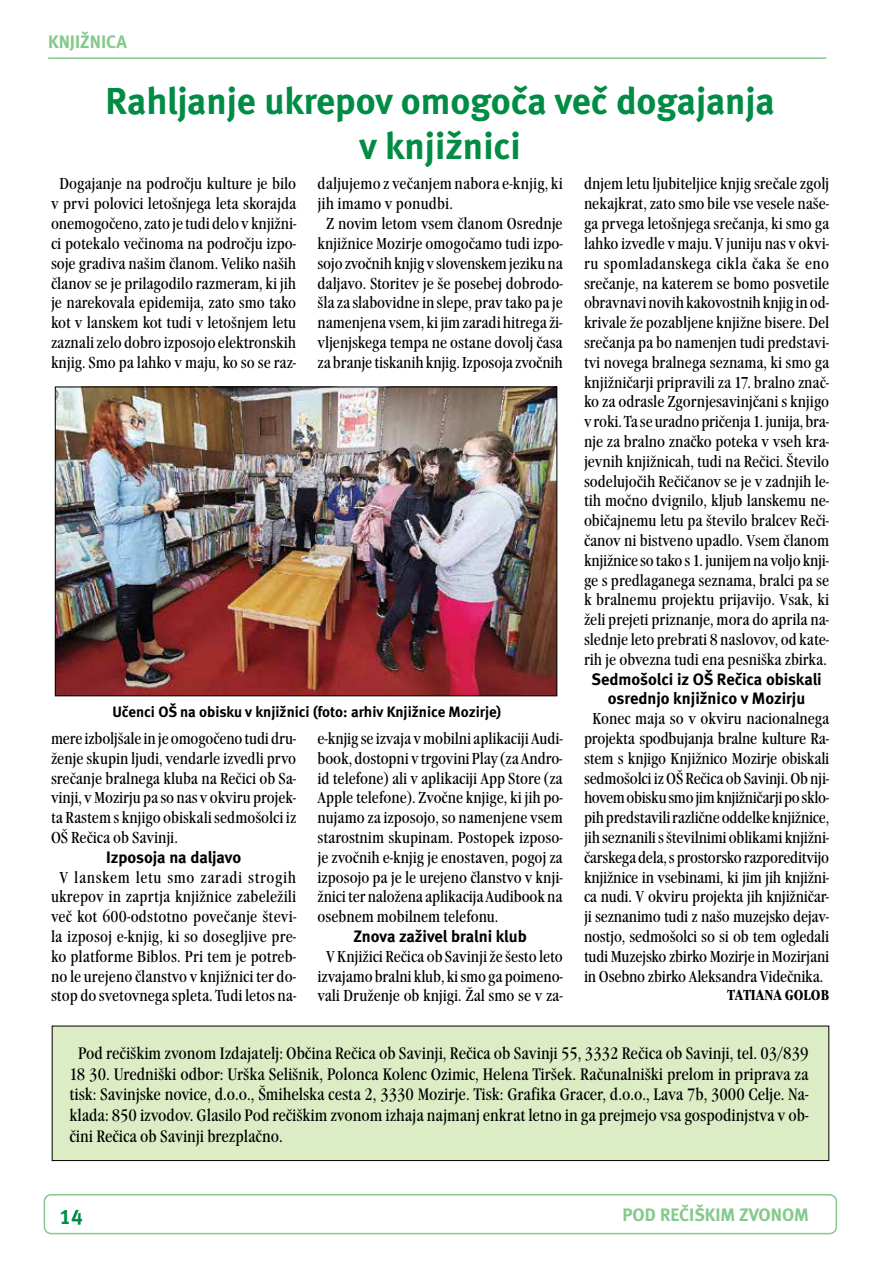
<style>
.page{position:relative;width:893px;height:1263px;background:#fff}
.page>*{position:absolute;margin:0;border:0;box-sizing:border-box;transform-origin:0 0}
.t1{font:37.5px/45px "BSH Meta Bold CELF";color:#008c44;text-align:center}
.t2{font:21px "BSH Meta Bold CELF";color:#008c44}
.t3{font:18px "BSH Meta Bold CELF";color:#85c98b}
.t4{font:condensed 17.25px/20.7px "Garamond Itc TEE";color:#000;text-align:justify}
.t5{font:condensed 16.5px/19.8px "Garamond Itc TEE";color:#000;text-align:center}
.t6{font:16.5px/19.8px "BSH Meta Bold CELF";color:#000;text-align:center}
.t7{font:15px "BSH Meta Bold CELF";color:#000}
.t8{font:700 condensed 15px "Garamond Itc TEE";color:#000}
</style>
<div class="page">
<div style="left:44px;top:1194px;width:793px;height:40px;border:2px solid #85c98b;border-radius:7px"></div>
<hr style="left:48px;top:57px;width:778px;height:2px;background:#85c98b">
<div style="left:52px;top:1026px;width:777px;height:134px;background:#dcecc5"></div>
<div style="left:52px;top:1026px;width:777px;height:135px;border:1px solid #000"></div>
<img style="left:57px;top:389px;width:498px;height:305px">
<div style="left:55px;top:387px;width:502px;height:309px;border:1px solid #000"></div>
<p class="t3" style="left:48px;top:30px;width:80px">KNJIŽNICA</p>
<h1 class="t1" style="left:106px;top:79px;width:671px">Rahljanje ukrepov omogoča več dogajanja v knjižnici</h1>
<p class="t5" style="left:51px;top:174px;width:247px">Dogajanje na področju kulture je bilo v prvi polovici letošnjega leta skorajda onemogočeno, zato je tudi delo v knjižni&shy;ci potekalo večinoma na področju izpo&shy;soje gradiva našim članom. Veliko naših članov se je prilagodilo razmeram, ki jih je narekovala epidemija, zato smo tako kot v lanskem kot tudi v letošnjem letu zaznali zelo dobro izposojo elektronskih knjig. Smo pa lahko v maju, ko so se raz-</p>
<p class="t5" style="left:317px;top:174px;width:247px">daljujemo z večanjem nabora e-knjig, ki</p>
<p class="t5" style="left:317px;top:194px;width:137px">jih imamo v ponudbi.</p>
<p class="t5" style="left:326px;top:214px;width:238px">Z novim letom vsem članom Osrednje</p>
<p class="t5" style="left:317px;top:234px;width:247px">knjižnice Mozirje omogočamo tudi izpo-</p>
<p class="t5" style="left:317px;top:253px;width:247px">sojo zvočnih knjig v slovenskem jeziku na</p>
<p class="t5" style="left:317px;top:273px;width:247px">daljavo. Storitev je še posebej dobrodo-</p>
<p class="t5" style="left:317px;top:293px;width:247px">šla za slabovidne in slepe, prav tako pa je</p>
<p class="t5" style="left:317px;top:313px;width:247px">namenjena vsem, ki jim zaradi hitrega ži-</p>
<p class="t5" style="left:317px;top:333px;width:247px">vljenjskega tempa ne ostane dovolj časa</p>
<p class="t5" style="left:317px;top:352px;width:247px">za branje tiskanih knjig. Izposoja zvočnih</p>
<p class="t5" style="left:584px;top:174px;width:247px;text-align:justify">dnjem letu ljubiteljice knjig srečale zgolj nekajkrat, zato smo bile vse vesele naše&shy;ga prvega letošnjega srečanja, ki smo ga lahko izvedle v maju. V juniju nas v okvi&shy;ru spomladanskega cikla čaka še eno srečanje, na katerem se bomo posvetile obravnavi novih kakovostnih knjig in od&shy;krivale že pozabljene knjižne bisere. Del srečanja pa bo namenjen tudi predstavi&shy;tvi novega bralnega seznama, ki smo ga knjižničarji pripravili za 17. bralno znač&shy;ko za odrasle Zgornjesavinjčani s knjigo v roki. Ta se uradno pričenja 1. junija, bra&shy;nje za bralno značko poteka v vseh kra&shy;jevnih knjižnicah, tudi na Rečici. Število sodelujočih Rečičanov se je v zadnjih le&shy;tih močno dvignilo, kljub lanskemu ne&shy;običajnemu letu pa število bralcev Reči&shy;čanov ni bistveno upadlo. Vsem članom knjižnice so tako s 1. junijem na voljo knji&shy;ge s predlaganega seznama, bralci pa se k bralnemu projektu prijavijo. Vsak, ki želi prejeti priznanje, mora do aprila na&shy;slednje leto prebrati 8 naslovov, od kate&shy;rih je obvezna tudi ena pesniška zbirka.</p>
<p class="t6" style="left:591px;top:669px;width:232px">Sedmošolci iz OŠ Rečica obiskali osrednjo knjižnico v Mozirju</p>
<p class="t5" style="left:584px;top:709px;width:247px">Konec maja so v okviru nacionalnega projekta spodbujanja bralne kulture Ra&shy;stem s knjigo Knjižnico Mozirje obiskali sedmošolci iz OŠ Rečica ob Savinji. Ob nji&shy;hovem obisku smo jim knjižničarji po sklo&shy;pih predstavili različne oddelke knjižnice, jih seznanili s številnimi oblikami knjižni&shy;čarskega dela, s prostorsko razporeditvijo knjižnice in vsebinami, ki jim jih knjižni&shy;ca nudi. V okviru projekta jih knjižničar&shy;ji seznanimo tudi z našo muzejsko dejav&shy;nostjo, sedmošolci so si ob tem ogledali tudi Muzejsko zbirko Mozirje in Mozirjani in Osebno zbirko Aleksandra Videčnika.</p>
<p class="t8" style="left:727px;top:986px;width:104px">TATIANA GOLOB</p>
<p class="t7" style="left:112px;top:703px;width:390px">Učenci OŠ na obisku v knjižnici (foto: arhiv Knjižnice Mozirje)</p>
<p class="t5" style="left:51px;top:729px;width:247px;text-align:justify">mere izboljšale in je omogočeno tudi dru&shy;ženje skupin ljudi, vendarle izvedli prvo srečanje bralnega kluba na Rečici ob Sa&shy;vinji, v Mozirju pa so nas v okviru projek&shy;ta Rastem s knjigo obiskali sedmošolci iz OŠ Rečica ob Savinji.</p>
<p class="t6" style="left:106px;top:847px;width:137px">Izposoja na daljavo</p>
<p class="t5" style="left:51px;top:867px;width:247px">V lanskem letu smo zaradi strogih ukrepov in zaprtja knjižnice zabeležili več kot 600-odstotno povečanje števi&shy;la izposoj e-knjig, ki so dosegljive pre&shy;ko platforme Biblos. Pri tem je potreb&shy;no le urejeno članstvo v knjižnici ter do&shy;stop do svetovnega spleta. Tudi letos na-</p>
<p class="t5" style="left:317px;top:729px;width:247px;text-align:justify">e-knjig se izvaja v mobilni aplikaciji Audi&shy;book, dostopni v trgovini Play (za Andro&shy;id telefone) ali v aplikaciji App Store (za Apple telefone). Zvočne knjige, ki jih po&shy;nujamo za izposojo, so namenjene vsem starostnim skupinam. Postopek izposo&shy;je zvočnih e-knjig je enostaven, pogoj za izposojo pa je le urejeno članstvo v knji&shy;žnici ter naložena aplikacija Audibook na osebnem mobilnem telefonu.</p>
<p class="t6" style="left:353px;top:926px;width:175px">Znova zaživel bralni klub</p>
<p class="t5" style="left:317px;top:946px;width:247px">V Knjižici Rečica ob Savinji že šesto leto izvajamo bralni klub, ki smo ga poimeno&shy;vali Druženje ob knjigi. Žal smo se v za-</p>
<p class="t4" style="left:70px;top:1043px;width:740px;text-indent:9px">Pod rečiškim zvonom Izdajatelj: Občina Rečica ob Savinji, Rečica ob Savinji 55, 3332 Rečica ob Savinji, tel. 03/839<br>18 30. Uredniški odbor: Urška Selišnik, Polonca Kolenc Ozimic, Helena Tiršek. Računalniški prelom in priprava za tisk: Savinjske novice, d.o.o., Šmihelska cesta 2, 3330 Mozirje. Tisk: Grafika Gracer, d.o.o., Lava 7b, 3000 Celje. Na&shy;klada: 850 izvodov. Glasilo Pod rečiškim zvonom izhaja najmanj enkrat letno in ga prejmejo vsa gospodinjstva v ob&shy;čini Rečica ob Savinji brezplačno.</p>
<p class="t2" style="left:59px;top:1203px;width:25px">14</p>
<p class="t3" style="left:622px;top:1203px;width:188px">POD REČIŠKIM ZVONOM</p>
</div>
